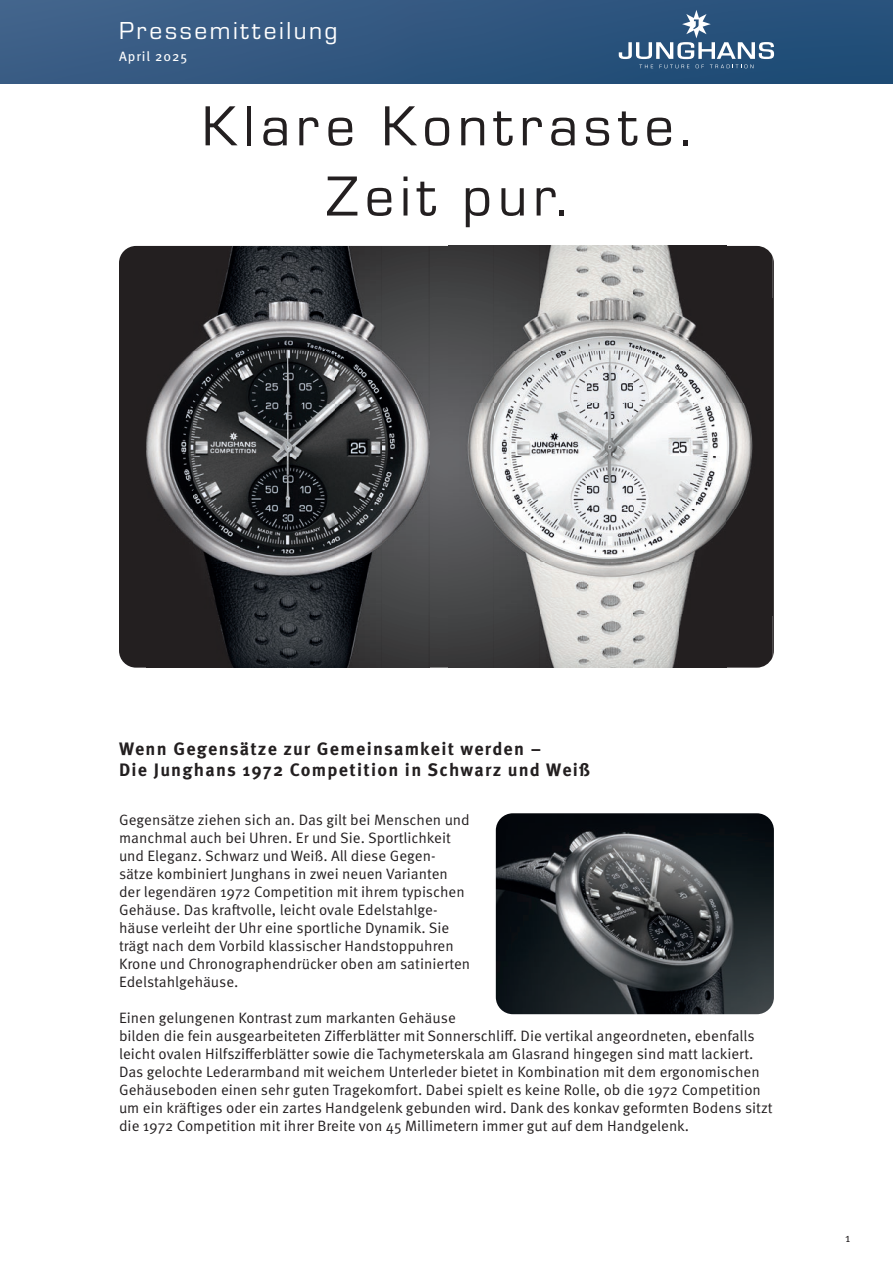
<style>
.page{position:relative;width:893px;height:1263px;background:#fff}
.page>*{position:absolute;margin:0;border:0;box-sizing:border-box;transform-origin:0 0}
.t1{font:58.5px/70.2px "Eurostile";letter-spacing:.1em;color:#231f20;text-align:center}
.t2{font:25.5px "Eurostile";letter-spacing:.1em;color:#fff}
.t3{font:700 18px/21.6px "Meta Pro";letter-spacing:.07em;color:#231f20}
.t4{font:15px/18px "Meta Pro Norm";color:#231f20}
.t5{font:13.5px "Meta Pro";letter-spacing:.07em;color:#fff}
.t6{font:12px "Meta Pro Norm";color:#231f20}
</style>
<div class="page">
<div style="left:0;top:0;width:893px;height:84px;background:linear-gradient(to right,#3f6088,#1f4c76)"></div>
<svg style="left:619px;top:10px;width:155px;height:58px;background:#486c8f"></svg>
<svg style="left:119px;top:246px;width:655px;height:422px;background:#373536"></svg>
<img style="left:496px;top:813px;width:278px;height:201px">
<img style="left:146px;top:247px;width:283px;height:421px">
<img style="left:448px;top:246px;width:324px;height:422px">
<h2 class="t2" style="left:119px;top:14px;width:220px">Pressemitteilung</h2>
<p class="t5" style="left:119px;top:46px;width:70px">April 2025</p>
<h1 class="t1" style="left:202px;top:88px;width:491px">Klare Kontraste.<br>Zeit pur.</h1>
<p class="t3" style="left:119px;top:736px;width:473px">Wenn Gegensätze zur Gemeinsamkeit werden –<br>Die Junghans 1972 Competition in Schwarz und Weiß</p>
<p class="t4" style="left:119px;top:809px;width:353px">Gegensätze ziehen sich an. Das gilt bei Menschen und manchmal auch bei Uhren. Er und Sie. Sportlichkeit und Eleganz. Schwarz und Weiß. All diese Gegen&shy;sätze kombiniert Junghans in zwei neuen Varianten der legendären 1972 Competition mit ihrem typischen Gehäuse. Das kraftvolle, leicht ovale Edelstahlge&shy;häuse verleiht der Uhr eine sportliche Dynamik. Sie trägt nach dem Vorbild klassischer Handstoppuhren Krone und Chronographendrücker oben am satinierten Edelstahlgehäuse.</p>
<p class="t4" style="left:119px;top:1007px;width:655px">Einen gelungenen Kontrast zum markanten Gehäuse<br>bilden die fein ausgearbeiteten Zifferblätter mit Sonnerschliff. Die vertikal angeordneten, ebenfalls leicht ovalen Hilfszifferblätter sowie die Tachymeterskala am Glasrand hingegen sind matt lackiert.<br>Das gelochte Lederarmband mit weichem Unterleder bietet in Kombination mit dem ergonomischen Gehäuseboden einen sehr guten Tragekomfort. Dabei spielt es keine Rolle, ob die 1972 Competition um ein kräftiges oder ein zartes Handgelenk gebunden wird. Dank des konkav geformten Bodens sitzt die 1972 Competition mit ihrer Breite von 45 Millimetern immer gut auf dem Handgelenk.</p>
<p class="t6" style="left:845px;top:1229px;width:7px">1</p>
</div>
